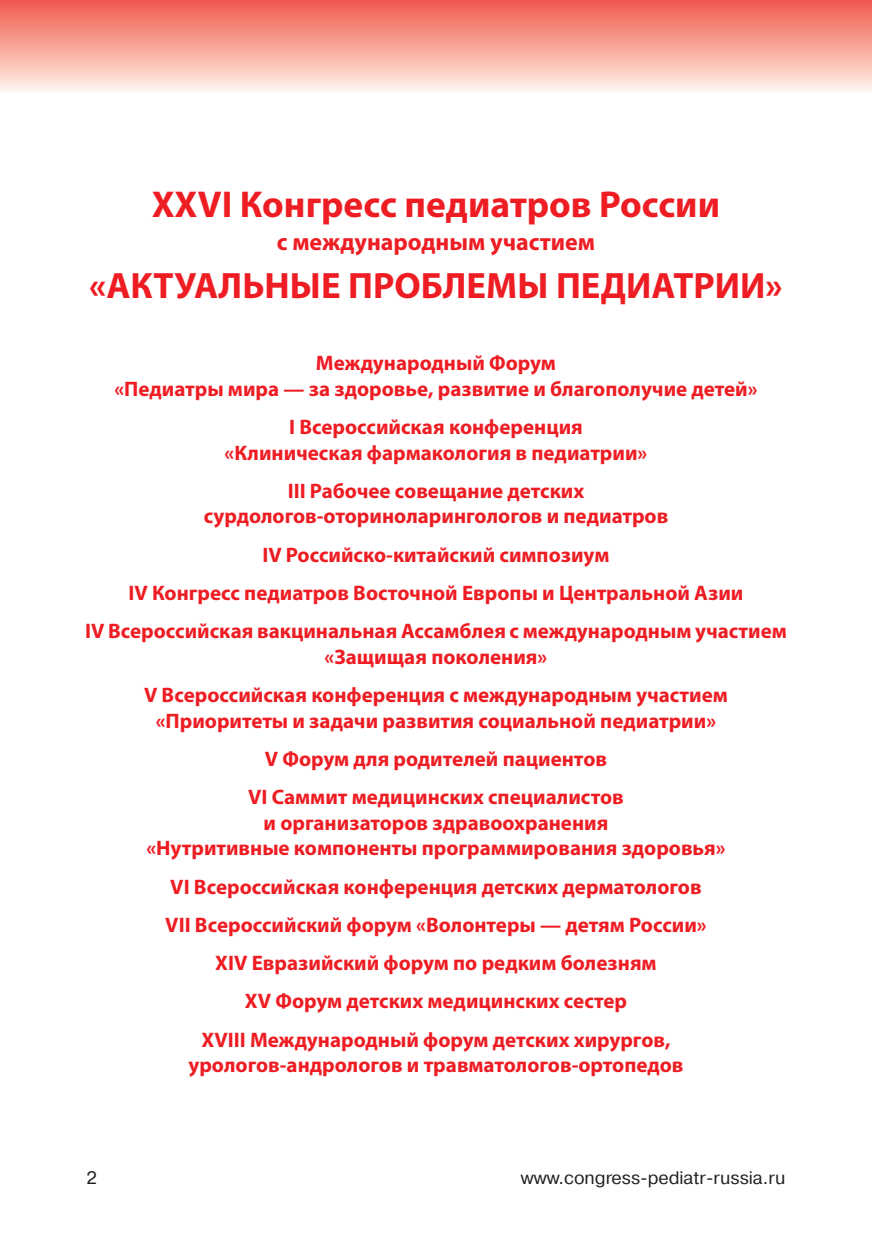
<style>
.page{position:relative;width:872px;height:1234px;background:#fff}
.page>*{position:absolute;margin:0;border:0;box-sizing:border-box;transform-origin:0 0}
.t1{font:700 37.5px "Myriad Pro";color:#ee1d23}
.t2{font:700 36.75px "Myriad Pro";color:#ee1d23}
.t3{font:700 24px "Myriad Pro";color:#ee1d23}
.t4{font:700 21px/25.5px "Myriad Pro";color:#ee1d23;text-align:center}
.t5{font:18px "Pragmatica";color:#231f20}
</style>
<div class="page">
<div style="left:0;top:0;width:872px;height:94px;background:linear-gradient(to bottom,#f0584a,#fff6ec)"></div>
<p class="t1" style="left:152px;top:179px;width:569px">XXVI Конгресс педиатров России</p>
<p class="t3" style="left:277px;top:226px;width:320px">с международным участием</p>
<p class="t2" style="left:89px;top:261px;width:695px">«АКТУАЛЬНЫЕ ПРОБЛЕМЫ ПЕДИАТРИИ»</p>
<p class="t4" style="left:114px;top:350px;width:644px">Международный Форум<br>«Педиатры мира — за здоровье, развитие и благополучие детей»</p>
<p class="t4" style="left:225px;top:413px;width:424px">I Всероссийская конференция «Клиническая фармакология в педиатрии»</p>
<p class="t4" style="left:204px;top:477px;width:466px">III Рабочее совещание детских сурдологов-оториноларингологов и педиатров</p>
<p class="t4" style="left:262px;top:541px;width:349px">IV Российско-китайский симпозиум</p>
<p class="t4" style="left:128px;top:579px;width:616px">IV Конгресс педиатров Восточной Европы и Центральной Азии</p>
<p class="t4" style="left:85px;top:617px;width:703px">IV Всероссийская вакцинальная Ассамблея с международным участием «Защищая поколения»</p>
<p class="t4" style="left:144px;top:681px;width:585px">V Всероссийская конференция с международным участием «Приоритеты и задачи развития социальной педиатрии»</p>
<p class="t4" style="left:265px;top:745px;width:344px">V Форум для родителей пациентов</p>
<p class="t4" style="left:146px;top:783px;width:580px">VI Саммит медицинских специалистов<br>и организаторов здравоохранения<br>«Нутритивные компоненты программирования здоровья»</p>
<p class="t4" style="left:170px;top:872px;width:533px">VI Всероссийская конференция детских дерматологов</p>
<p class="t4" style="left:165px;top:911px;width:543px">VII Всероссийский форум «Волонтеры — детям России»</p>
<p class="t4" style="left:215px;top:949px;width:443px">XIV Евразийский форум по редким болезням</p>
<p class="t4" style="left:245px;top:987px;width:384px">XV Форум детских медицинских сестер</p>
<p class="t4" style="left:188px;top:1025px;width:496px">XVIII Международный форум детских хирургов, урологов-андрологов и травматологов-ортопедов</p>
<p class="t5" style="left:87px;top:1166px;width:12px">2</p>
<p class="t5" style="left:521px;top:1166px;width:266px">www.congress-pediatr-russia.ru</p>
</div>
